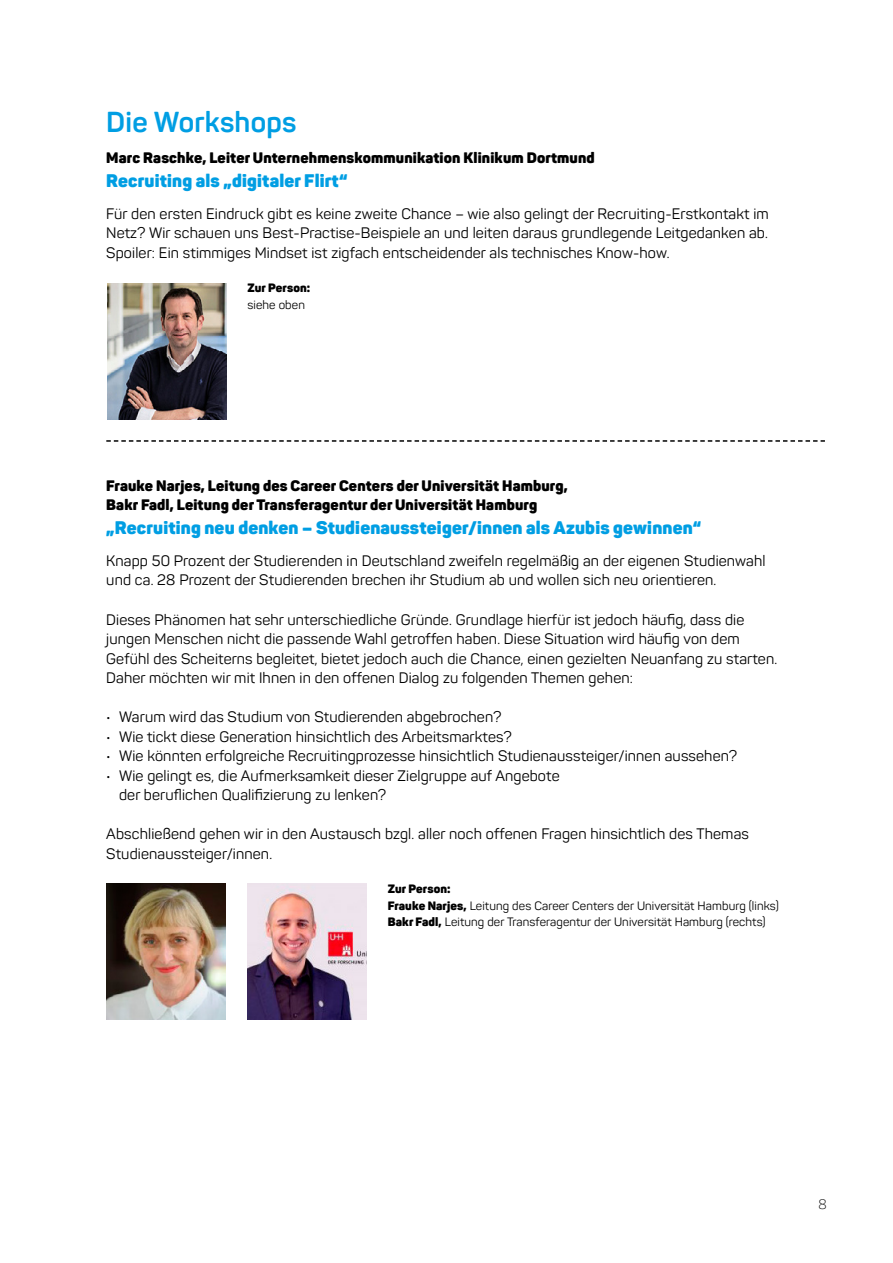
<style>
.page{position:relative;width:893px;height:1263px;background:#fff}
.page>*{position:absolute;margin:0;border:0;box-sizing:border-box;transform-origin:0 0}
.t1{font:700 28.5px "Panton";letter-spacing:.01em;color:#009ee3}
.t2{font:900 18px "Panton";letter-spacing:.01em;color:#009ee3}
.t3{font:15px/19.5px "Panton";letter-spacing:.01em;color:#000}
.t4{font:900 15px/19.5px "Panton";letter-spacing:.01em;color:#000}
.t5{font:300 13.5px "Panton";color:#000}
.t6{font:12px/16.5px "Panton";letter-spacing:.01em;color:#000}
.t7{font:900 12px "Panton";letter-spacing:.01em;color:#000}
.s1{font-weight:900}
</style>
<div class="page">
<img style="left:107px;top:284px;width:119px;height:136px">
<svg style="left:106px;top:440px;width:719px;height:2px"></svg>
<img style="left:106px;top:884px;width:119px;height:136px">
<img style="left:247px;top:884px;width:120px;height:136px">
<h1 class="t1" style="left:106px;top:104px;width:192px">Die Workshops</h1>
<p class="t4" style="left:106px;top:148px;width:490px">Marc Raschke, Leiter Unternehmenskommunikation Klinikum Dortmund</p>
<p class="t2" style="left:106px;top:169px;width:243px">Recruiting als „digitaler Flirt“</p>
<p class="t3" style="left:106px;top:204px;width:664px;text-align:justify">Für den ersten Eindruck gibt es keine zweite Chance – wie also gelingt der Recruiting-Erstkontakt im Netz? Wir schauen uns Best-Practise-Beispiele an und leiten daraus grundlegende Leitgedanken ab.<br>Spoiler: Ein stimmiges Mindset ist zigfach entscheidender als technisches Know-how.</p>
<p class="t7" style="left:247px;top:280px;width:64px">Zur Person:</p>
<p class="t6" style="left:247px;top:296px;width:59px">siehe oben</p>
<p class="t4" style="left:106px;top:476px;width:463px">Frauke Narjes, Leitung des Career Centers der Universität Hamburg,<br>Bakr Fadl, Leitung der Transferagentur der Universität Hamburg</p>
<p class="t2" style="left:106px;top:516px;width:597px">„Recruiting neu denken – Studienaussteiger/innen als Azubis gewinnen“</p>
<p class="t3" style="left:106px;top:551px;width:661px">Knapp 50 Prozent der Studierenden in Deutschland zweifeln regelmäßig an der eigenen Studienwahl und ca. 28 Prozent der Studierenden brechen ihr Studium ab und wollen sich neu orientieren.</p>
<p class="t3" style="left:106px;top:609px;width:672px">Dieses Phänomen hat sehr unterschiedliche Gründe. Grundlage hierfür ist jedoch häufig, dass die jungen Menschen nicht die passende Wahl getroffen haben. Diese Situation wird häufig von dem Gefühl des Scheiterns begleitet, bietet jedoch auch die Chance, einen gezielten Neuanfang zu starten.<br>Daher möchten wir mit Ihnen in den offenen Dialog zu folgenden Themen gehen:</p>
<p class="t3" style="left:106px;top:707px;width:397px">• Warum wird das Studium von Studierenden abgebrochen?</p>
<p class="t3" style="left:106px;top:726px;width:407px">• Wie tickt diese Generation hinsichtlich des Arbeitsmarktes?</p>
<p class="t3" style="left:106px;top:746px;width:632px">• Wie könnten erfolgreiche Recruitingprozesse hinsichtlich Studienaussteiger/innen aussehen?</p>
<p class="t3" style="left:119px;top:765px;width:442px;text-indent:-13px">• Wie gelingt es, die Aufmerksamkeit dieser Zielgruppe auf Angebote der beruflichen Qualifizierung zu lenken?</p>
<p class="t3" style="left:106px;top:824px;width:644px">Abschließend gehen wir in den Austausch bzgl. aller noch offenen Fragen hinsichtlich des Themas<br>Studienaussteiger/innen.</p>
<p class="t6" style="left:388px;top:880px;width:392px"><span class="s1">Zur Person:<br>Frauke Narjes,</span> Leitung des Career Centers der Universität Hamburg (links)<br><span class="s1">Bakr Fadl,</span> Leitung der Transferagentur der Universität Hamburg (rechts)</p>
<p class="t5" style="left:819px;top:1196px;width:10px">8</p>
</div>
